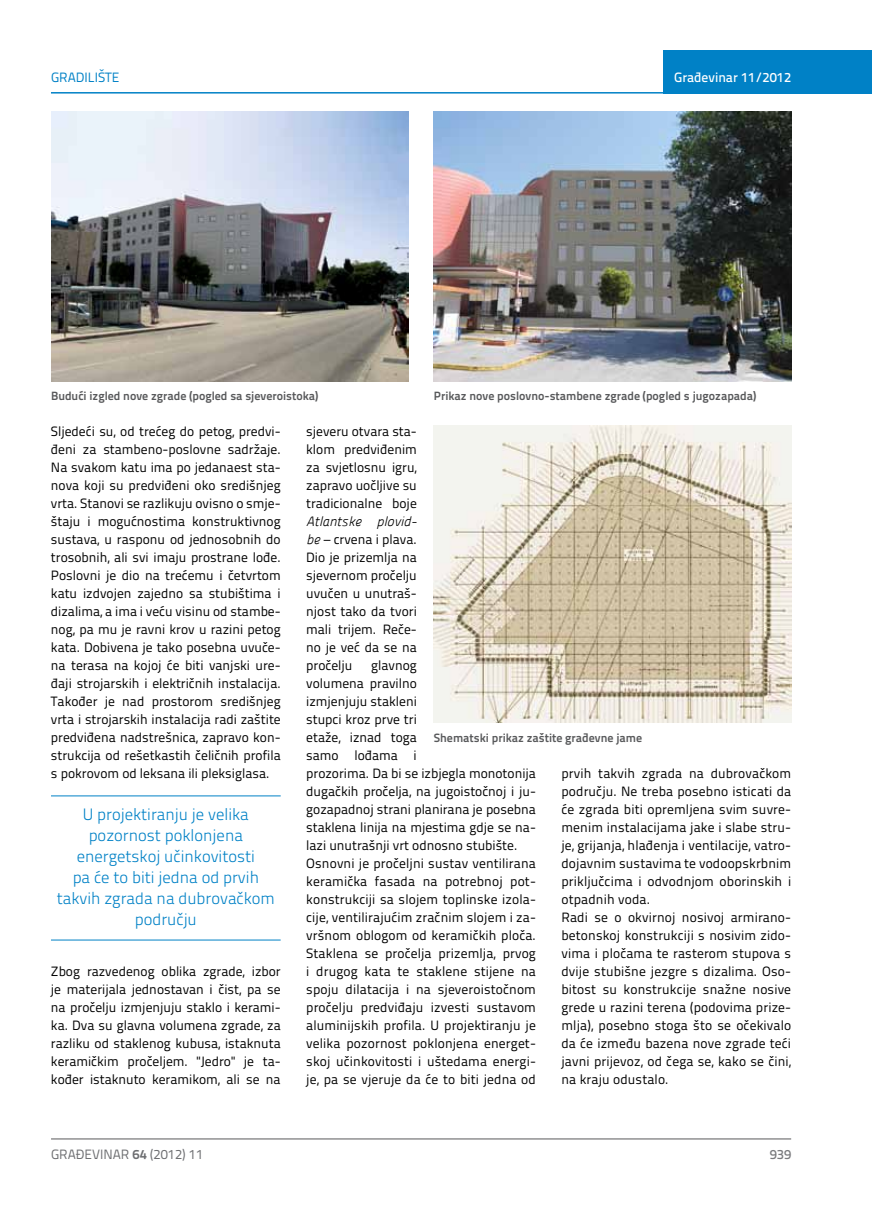
<style>
.page{position:relative;width:872px;height:1212px;background:#fff}
.page>*{position:absolute;margin:0;border:0;box-sizing:border-box;transform-origin:0 0}
.t1{font:300 16.5px/21px "Titillium Text 22 L";color:#0081c6;text-align:center}
.t2{font:13.5px/18px "Titillium Text 22 L";letter-spacing:.01em;color:#000;text-align:justify}
.t3{font:13.5px "Titillium Text 22 L";color:#6d6e71}
.t4{font:500 13.5px "Titillium Text 22 L";color:#fff}
.t5{font:italic 13.5px "Panefresco 250 wt";color:#000}
.t6{font:13.5px "Titillium Text 22 L";color:#0081c6}
.t7{font:500 13.5px "Titillium Text 22 L";color:#797a7d}
.t8{font:700 12px "Titillium Text 22 L";color:#58595b}
.s1{font-family:"Panefresco 250 wt";font-style:italic}
.s2{font-weight:700}
</style>
<div class="page">
<hr style="left:51px;top:1139px;width:740px;height:1px;background:#58595b">
<div style="left:663px;top:50px;width:209px;height:44px;background:#0081c6"></div>
<hr style="left:51px;top:92px;width:821px;height:2px;background:#0081c6">
<hr style="left:51px;top:796px;width:230px;height:1px;background:#0081c6">
<hr style="left:51px;top:940px;width:230px;height:1px;background:#0081c6">
<img style="left:51px;top:112px;width:357px;height:270px">
<img style="left:434px;top:112px;width:357px;height:270px">
<img style="left:434px;top:425px;width:357px;height:298px">
<p class="t6" style="left:51px;top:68px;width:70px">GRADILIŠTE</p>
<p class="t4" style="left:674px;top:67px;width:118px">Građevinar 11/2012</p>
<p class="t8" style="left:51px;top:386px;width:269px">Budući izgled nove zgrade (pogled sa sjeveroistoka)</p>
<p class="t8" style="left:434px;top:386px;width:324px">Prikaz nove poslovno-stambene zgrade (pogled s jugozapada)</p>
<p class="t2" style="left:51px;top:421px;width:231px">Sljedeći su, od trećeg do petog, predvi&shy;đeni za stambeno-poslovne sadržaje.<br>Na svakom katu ima po jedanaest sta&shy;nova koji su predviđeni oko središnjeg vrta. Stanovi se razlikuju ovisno o smje&shy;štaju i mogućnostima konstruktivnog sustava, u rasponu od jednosobnih do trosobnih, ali svi imaju prostrane lođe.<br>Poslovni je dio na trećemu i četvrtom katu izdvojen zajedno sa stubištima i dizalima, a ima i veću visinu od stambe&shy;nog, pa mu je ravni krov u razini petog kata. Dobivena je tako posebna uvuče&shy;na terasa na kojoj će biti vanjski ure&shy;đaji strojarskih i električnih instalacija.<br>Također je nad prostorom središnjeg vrta i strojarskih instalacija radi zaštite predviđena nadstrešnica, zapravo kon&shy;strukcija od rešetkastih čeličnih profila s pokrovom od leksana ili pleksiglasa.</p>
<p class="t1" style="left:57px;top:803px;width:220px">U projektiranju je velika pozornost poklonjena energetskoj učinkovitosti<br>pa će to biti jedna od prvih takvih zgrada na dubrovačkom području</p>
<p class="t2" style="left:51px;top:962px;width:231px">Zbog razvedenog oblika zgrade, izbor je materijala jednostavan i čist, pa se na pročelju izmjenjuju staklo i kerami&shy;ka. Dva su glavna volumena zgrade, za razliku od staklenog kubusa, istaknuta keramičkim pročeljem. "Jedro" je ta&shy;kođer istaknuto keramikom, ali se na</p>
<p class="t2" style="left:306px;top:421px;width:112px">sjeveru otvara sta&shy;klom predviđenim za svjetlosnu igru, zapravo uočljive su tradicionalne boje</p>
<p class="t5" style="left:306px;top:511px;width:112px">Atlantske plovid-</p>
<p class="t2" style="left:306px;top:529px;width:112px"><span class="s1">be</span> – crvena i plava.<br>Dio je prizemlja na sjevernom pročelju uvučen u unutraš&shy;njost tako da tvori mali trijem. Reče&shy;no je već da se na pročelju</p>
<p class="t2" style="left:306px;top:655px;width:231px;text-align:left;text-indent:65px">glavnog<br>volumena pravilno<br>izmjenjuju stakleni<br>stupci kroz prve tri<br>etaže, iznad toga<br>samo lođama i<br>prozorima. Da bi se izbjegla monotonija dugačkih pročelja, na jugoistočnoj i ju&shy;gozapadnoj strani planirana je posebna staklena linija na mjestima gdje se na&shy;lazi unutrašnji vrt odnosno stubište.<br>Osnovni je pročeljni sustav ventilirana keramička fasada na potrebnoj pot&shy;konstrukciji sa slojem toplinske izola&shy;cije, ventilirajućim zračnim slojem i za&shy;vršnom oblogom od keramičkih ploča.<br>Staklena se pročelja prizemlja, prvog i drugog kata te staklene stijene na spoju dilatacija i na sjeveroistočnom pročelju predviđaju izvesti sustavom aluminijskih profila. U projektiranju je velika pozornost poklonjena energet&shy;skoj učinkovitosti i uštedama energi&shy;je, pa se vjeruje da će to biti jedna od</p>
<p class="t8" style="left:434px;top:729px;width:210px">Shematski prikaz zaštite građevne jame</p>
<p class="t2" style="left:561px;top:763px;width:231px;text-align:left">prvih takvih zgrada na dubrovačkom području. Ne treba posebno isticati da će zgrada biti opremljena svim suvre&shy;menim instalacijama jake i slabe stru&shy;je, grijanja, hlađenja i ventilacije, vatro&shy;dojavnim sustavima te vodoopskrbnim priključcima i odvodnjom oborinskih i otpadnih voda.<br>Radi se o okvirnoj nosivoj armirano&shy;betonskoj konstrukciji s nosivim zido&shy;vima i pločama te rasterom stupova s dvije stubišne jezgre s dizalima. Oso&shy;bitost su konstrukcije snažne nosive grede u razini terena (podovima prize&shy;mlja), posebno stoga što se očekivalo da će između bazena nove zgrade teći javni prijevoz, od čega se, kako se čini, na kraju odustalo.</p>
<p class="t3" style="left:51px;top:1144px;width:154px">GRAĐEVINAR <span class="s2">64</span> (2012) 11</p>
<p class="t7" style="left:769px;top:1144px;width:23px">939</p>
</div>
